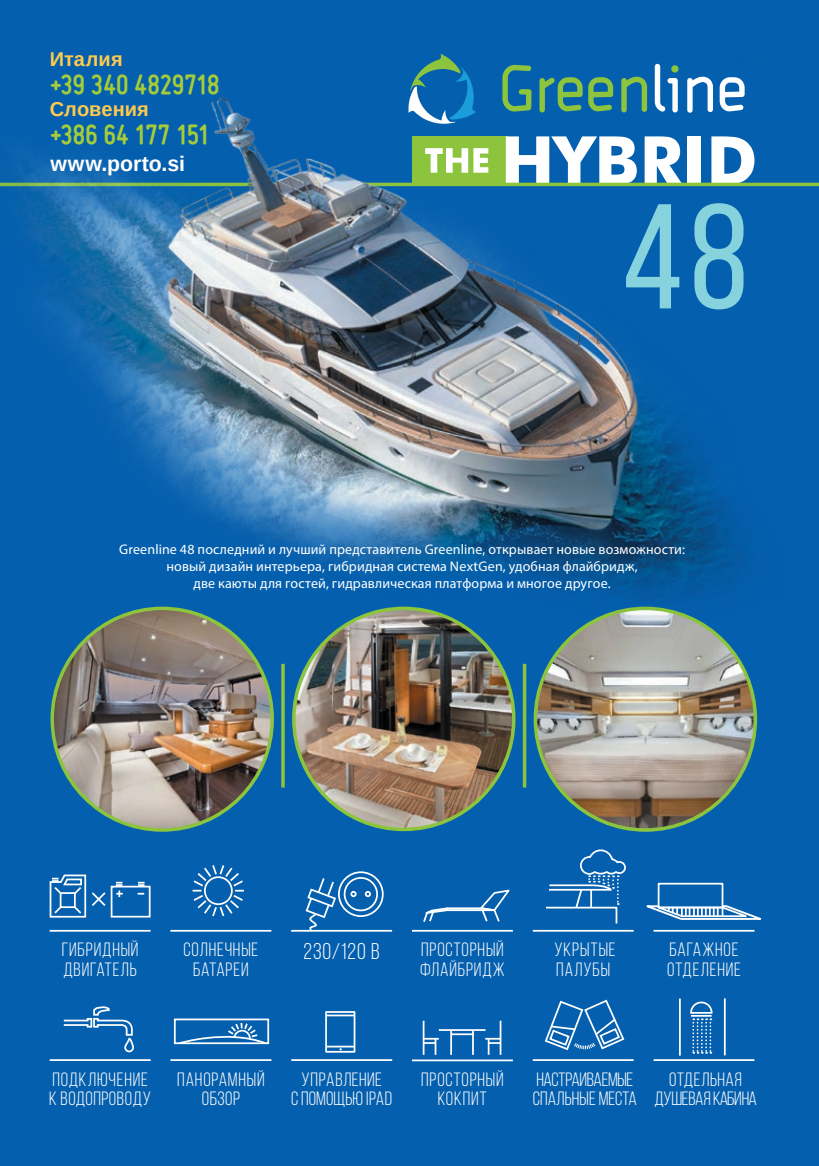
<style>
.page{position:relative;width:819px;height:1166px;background:#045fae}
.page>*{position:absolute;margin:0;border:0;box-sizing:border-box;transform-origin:0 0}
.t1{font:148.75px "Bebas Neue";color:#86d3de}
.t2{font:700 29.93px "Miso";letter-spacing:-.005em;color:#a4cc3a}
.t3{font:22.75px "Bebas Neue";letter-spacing:.04em;color:#fff}
.t4{font:700 21.18px "Arimo";color:#fff}
.t5{font:700 19.95px "Arimo";letter-spacing:.005em;color:#feca4d}
.t6{font:19.25px/19.6px "Bebas Neue";letter-spacing:.04em;color:#fff}
.t7{font:19.25px/19.6px "Bebas Neue";letter-spacing:.02em;color:#fff;text-align:center}
.t8{font:19.25px/19.6px "Bebas Neue";color:#fff}
.t9{font:14px/16.8px "Myriad Pro";letter-spacing:.01em;color:#fff;text-align:center}
</style>
<div class="page">
<svg style="left:49px;top:874px;width:57px;height:44px"></svg>
<svg style="left:138px;top:882px;width:6px;height:4px"></svg>
<svg style="left:116px;top:882px;width:7px;height:15px"></svg>
<div style="left:111px;top:886px;width:39px;height:31px;border:2px solid #fff"></div>
<svg style="left:192px;top:865px;width:52px;height:52px"></svg>
<div style="left:204px;top:876px;width:29px;height:29px;border:2px solid #fff;border-radius:50%"></div>
<hr style="left:50px;top:930px;width:100px;height:1px;background:#fff">
<hr style="left:170px;top:930px;width:101px;height:1px;background:#fff">
<hr style="left:291px;top:930px;width:101px;height:1px;background:#fff">
<hr style="left:412px;top:930px;width:101px;height:1px;background:#fff">
<hr style="left:532px;top:930px;width:101px;height:1px;background:#fff">
<hr style="left:653px;top:930px;width:101px;height:1px;background:#fff">
<div style="left:344px;top:877px;width:34px;height:34px;border:2px solid #fff;border-radius:50%"></div>
<div style="left:338px;top:871px;width:45px;height:46px;border:2px solid #fff;border-radius:50%"></div>
<svg style="left:350px;top:891px;width:6px;height:6px"></svg>
<svg style="left:365px;top:891px;width:6px;height:6px"></svg>
<svg style="left:304px;top:878px;width:33px;height:54px"></svg>
<svg style="left:423px;top:889px;width:87px;height:33px"></svg>
<svg style="left:546px;top:849px;width:80px;height:75px"></svg>
<div style="left:657px;top:883px;width:66px;height:25px;border:2px solid #fff"></div>
<svg style="left:646px;top:904px;width:116px;height:16px"></svg>
<hr style="left:50px;top:1059px;width:101px;height:2px;background:#fff">
<hr style="left:170px;top:1059px;width:101px;height:2px;background:#fff">
<hr style="left:532px;top:1059px;width:101px;height:2px;background:#fff">
<hr style="left:291px;top:1059px;width:101px;height:2px;background:#fff">
<hr style="left:653px;top:1059px;width:101px;height:2px;background:#fff">
<svg style="left:63px;top:1006px;width:71px;height:47px"></svg>
<div style="left:174px;top:1018px;width:95px;height:26px;border:2px solid #fff"></div>
<div style="left:325px;top:1011px;width:30px;height:41px;border:2px solid #fff"></div>
<svg style="left:177px;top:1021px;width:91px;height:24px"></svg>
<hr style="left:326px;top:1014px;width:28px;height:2px;background:#fff">
<svg style="left:326px;top:1046px;width:28px;height:4px"></svg>
<hr style="left:679px;top:998px;width:1px;height:57px;background:#fff">
<hr style="left:724px;top:998px;width:1px;height:57px;background:#fff">
<svg style="left:690px;top:1001px;width:23px;height:52px"></svg>
<svg style="left:544px;top:999px;width:81px;height:52px"></svg>
<img style="left:53px;top:664px;width:219px;height:166px">
<img style="left:538px;top:664px;width:217px;height:166px">
<img style="left:294px;top:664px;width:219px;height:165px">
<img style="left:0;top:63px;width:819px;height:601px">
<svg style="left:281px;top:664px;width:4px;height:123px"></svg>
<hr style="left:523px;top:664px;width:3px;height:123px;background:#8cc43e">
<hr style="left:412px;top:1059px;width:101px;height:2px;background:#fff">
<hr style="left:439px;top:1029px;width:46px;height:2px;background:#fff">
<hr style="left:450px;top:1030px;width:2px;height:25px;background:#fff">
<hr style="left:472px;top:1030px;width:2px;height:25px;background:#fff">
<hr style="left:451px;top:1033px;width:22px;height:2px;background:#fff">
<svg style="left:485px;top:1038px;width:14px;height:17px"></svg>
<svg style="left:424px;top:1038px;width:15px;height:17px"></svg>
<hr style="left:499px;top:1021px;width:2px;height:34px;background:#fff">
<hr style="left:422px;top:1021px;width:2px;height:34px;background:#fff">
<svg style="left:502px;top:64px;width:242px;height:49px"></svg>
<svg style="left:408px;top:54px;width:68px;height:71px"></svg>
<h3 class="t5" style="left:50px;top:46px;width:74px">Италия</h3>
<h2 class="t2" style="left:50px;top:67px;width:171px">+39 340 4829718</h2>
<h3 class="t5" style="left:50px;top:96px;width:101px">Словения</h3>
<h2 class="t2" style="left:50px;top:117px;width:162px">+386 64 177 151</h2>
<h3 class="t4" style="left:50px;top:149px;width:136px">www.porto.si</h3>
<h1 class="t1" style="left:622px;top:176px;width:127px">48</h1>
<p class="t9" style="left:119px;top:541px;width:567px">Greenline 48 последний и лучший представитель Greenline, открывает новые возможности: новый дизайн интерьера, гибридная система NextGen, удобная флайбридж,<br>две каюты для гостей, гидравлическая платформа и многое другое.</p>
<h3 class="t6" style="left:62px;top:939px;width:78px">Гибридный двигатель</h3>
<h3 class="t6" style="left:183px;top:939px;width:42px;text-align:center">СОЛНЕЧНЫЕ<br>БАТАРЕИ</h3>
<h3 class="t6" style="left:420px;top:939px;width:86px">Просторный<br>Флайбридж</h3>
<h3 class="t6" style="left:554px;top:939px;width:10px">УКРЫ</h3>
<h3 class="t6" style="left:556px;top:939px;width:52px;text-indent:34px">ТЫЕ<br>ПАЛУБЫ</h3>
<h3 class="t6" style="left:667px;top:939px;width:71px">БАГАЖНОЕ<br>ОТДЕЛЕНИЕ</h3>
<h3 class="t3" style="left:303px;top:939px;width:76px">230/120 В</h3>
<h3 class="t6" style="left:49px;top:1069px;width:103px">ПОДКЛЮЧЕНИЕ<br>к водопроводу</h3>
<h3 class="t6" style="left:177px;top:1069px;width:89px;text-align:center">Панорамный обзор</h3>
<h3 class="t8" style="left:532px;top:1069px;width:106px">НАСТРАИВАЕМЫЕ<br>СПАЛЬНЫЕ МЕСта</h3>
<h3 class="t6" style="left:437px;top:1069px;width:51px;text-indent:-17px">ПРОСТОРНЫЙ<br>КОКПИТ</h3>
<h3 class="t7" style="left:291px;top:1069px;width:103px">управление<br>с помощью IPAD</h3>
<h3 class="t7" style="left:654px;top:1069px;width:72px;text-align:left;text-indent:15px">ОТДЕЛЬНАЯ<br>ДУШЕВАЯ</h3>
<h3 class="t6" style="left:713px;top:1088px;width:9px">КАБИНА</h3>
</div>
